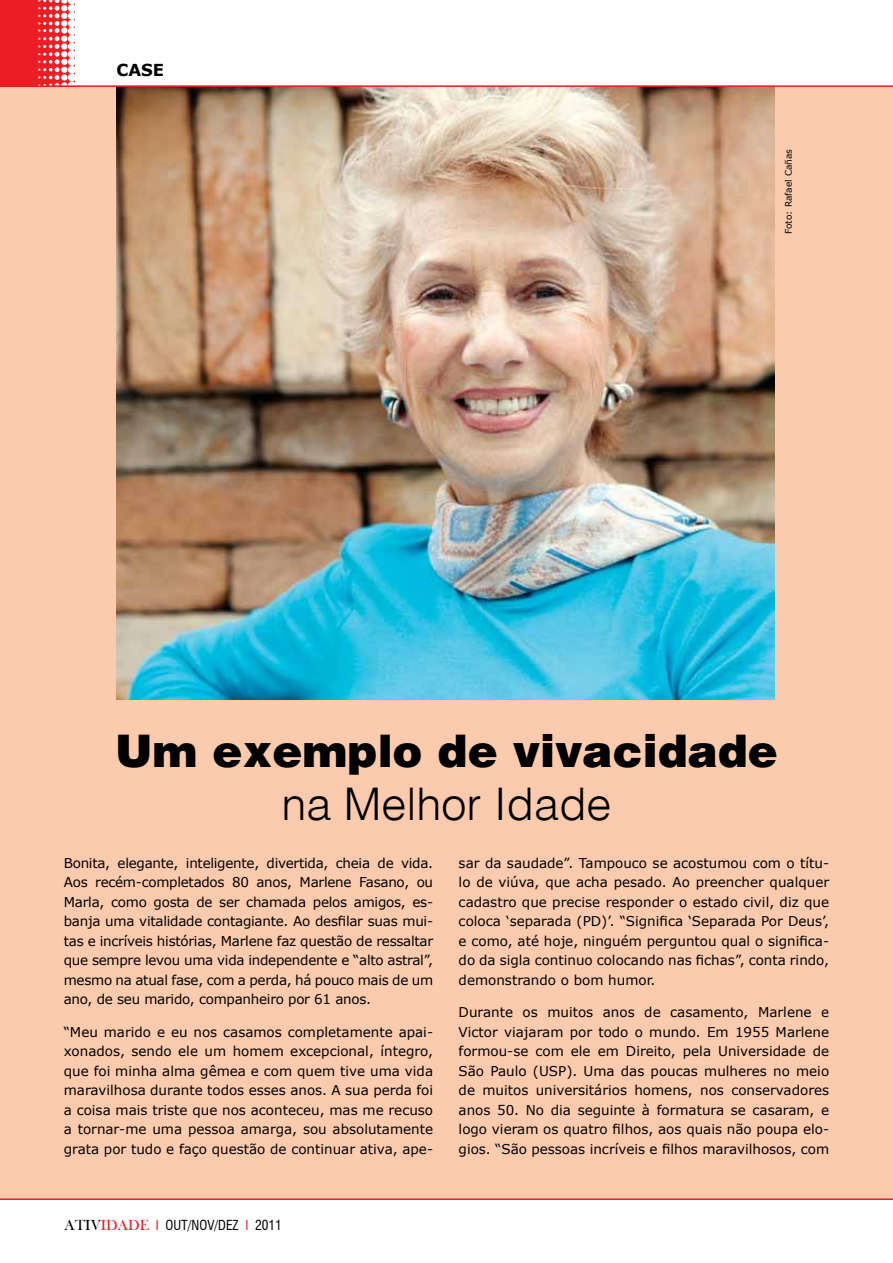
<style>
.page{position:relative;width:893px;height:1263px;background:#fff}
.page>*{position:absolute;margin:0;border:0;box-sizing:border-box;transform-origin:0 0}
.t1{font:45px "Switzerland Black";color:#000}
.t2{font:45px "Switzerland Light Plain";color:#000}
.t3{font:700 16.5px "Verdana";color:#000}
.t4{font:13.5px/19.5px "Verdana";color:#000;text-align:justify}
.t5{font:condensed 13.5px "Swiss 721 BT";color:#000}
.t6{font:9px "Verdana";color:#000}
.s1{font-family:"Bask Old Face";font-stretch:normal;font-size:15px}
.s2{font-family:"Bask Old Face";font-stretch:normal;font-size:15px;color:#ed1d24}
.s3{color:#ed1d24}
</style>
<div class="page">
<div style="left:0;top:86px;width:893px;height:1113px;background:#fccbae"></div>
<hr style="left:0;top:1198px;width:893px;height:2px;background:#ed1d24">
<img style="left:117px;top:87px;width:657px;height:612px">
<div style="left:0;top:0;width:75px;height:86px;background:#ed1d24"></div>
<svg style="left:38px;top:0;width:37px;height:85px"></svg>
<hr style="left:0;top:85px;width:893px;height:2px;background:#ed1d24">
<p class="t3" style="left:117px;top:59px;width:25px">CASE</p>
<p class="t6" style="left:782px;top:234px;width:87px;rotate:-90deg">Foto: Rafael Cañas</p>
<h1 class="t1" style="left:115px;top:721px;width:664px">Um exemplo de vivacidade</h1>
<h1 class="t2" style="left:281px;top:775px;width:332px">na Melhor Idade</h1>
<p class="t4" style="left:64px;top:853px;width:371px">Bonita, elegante, inteligente, divertida, cheia de vida.<br>Aos recém-completados 80 anos, Marlene Fasano, ou Marla, como gosta de ser chamada pelos amigos, es&shy;banja uma vitalidade contagiante. Ao desfilar suas mui&shy;tas e incríveis histórias, Marlene faz questão de ressaltar que sempre levou uma vida independente e “alto astral”, mesmo na atual fase, com a perda, há pouco mais de um ano, de seu marido, companheiro por 61 anos.</p>
<p class="t4" style="left:64px;top:1022px;width:371px">“Meu marido e eu nos casamos completamente apai&shy;xonados, sendo ele um homem excepcional, íntegro, que foi minha alma gêmea e com quem tive uma vida maravilhosa durante todos esses anos. A sua perda foi a coisa mais triste que nos aconteceu, mas me recuso a tornar-me uma pessoa amarga, sou absolutamente grata por tudo e faço questão de continuar ativa, ape-</p>
<p class="t5" style="left:65px;top:1217px;width:219px"><span class="s1">ATIV</span><span class="s2">IDADE</span> <span class="s3">I</span> OUT/NOV/DEZ <span class="s3">I</span> 2011</p>
<p class="t4" style="left:459px;top:853px;width:372px">sar da saudade”. Tampouco se acostumou com o títu&shy;lo de viúva, que acha pesado. Ao preencher qualquer cadastro que precise responder o estado civil, diz que coloca ‘separada (PD)’. “Significa ‘Separada Por Deus’, e como, até hoje, ninguém perguntou qual o significa&shy;do da sigla continuo colocando nas fichas”, conta rindo, demonstrando o bom humor.</p>
<p class="t4" style="left:459px;top:1002px;width:372px">Durante os muitos anos de casamento, Marlene e Victor viajaram por todo o mundo. Em 1955 Marlene formou-se com ele em Direito, pela Universidade de São Paulo (USP). Uma das poucas mulheres no meio de muitos universitários homens, nos conservadores anos 50. No dia seguinte à formatura se casaram, e logo vieram os quatro filhos, aos quais não poupa elo&shy;gios. “São pessoas incríveis e filhos maravilhosos, com</p>
</div>
